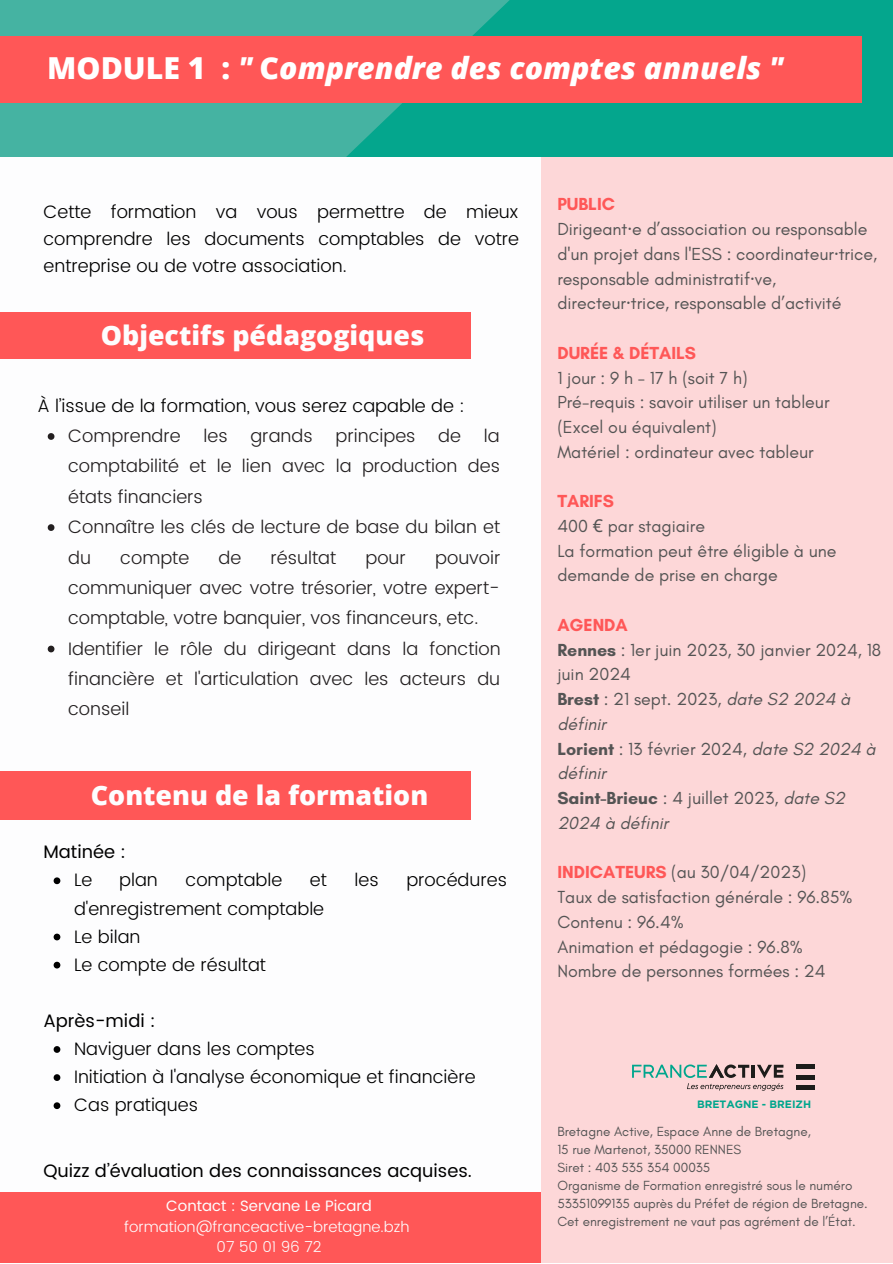
<style>
.page{position:relative;width:893px;height:1264px;background:#fff}
.page>*{position:absolute;margin:0;border:0;box-sizing:border-box;transform-origin:0 0}
.t1{font:italic 800 30.3px "Open Sans";color:#fff}
.t2{font:800 26.7px "Open Sans";color:#fdfdfe}
.t3{font:300 18px/30.3px "Poppins";color:#231f20}
.t4{font:300 18px/28px "Poppins";color:#000}
.t5{font:18px "Poppins";color:#000}
.t6{font:17.7px/24.8px "Glacial Indifference";color:#545454}
.t7{font:700 17.7px "Glacial Indifference";color:#ff5757}
.t8{font:300 15px/20.2px "Poppins";color:#fdfdfe;text-align:center}
.t9{font:15px "Poppins";color:#fdfdfe}
.t10{font:13.5px/18px "Glacial Indifference";color:#545454}
.t11{font:700 10.65px "Gotham";color:#00a68d}
.s1{font-style:normal}
.s2{font-weight:700;color:#ff5757}
.s3{font-family:"Noto Sans"}
.s4{font-weight:700}
.s5{font-style:italic}
</style>
<div class="page">
<div style="left:540px;top:136px;width:352px;height:1126px;background:#fdd7d8"></div>
<div style="left:0;top:0;width:892px;height:156px;background:#04a68d"></div>
<svg style="left:0;top:0;width:588px;height:157px;fill:#45b3a2"></svg>
<div style="left:0;top:36px;width:861px;height:66px;background:#ff5757"></div>
<div style="left:0;top:312px;width:470px;height:46px;background:#ff5757"></div>
<div style="left:0;top:771px;width:470px;height:49px;background:#ff5757"></div>
<svg style="left:48px;top:433px;width:6px;height:7px"></svg>
<svg style="left:48px;top:524px;width:6px;height:7px"></svg>
<svg style="left:48px;top:645px;width:6px;height:7px"></svg>
<svg style="left:54px;top:877px;width:6px;height:7px"></svg>
<svg style="left:54px;top:933px;width:6px;height:7px"></svg>
<svg style="left:54px;top:961px;width:6px;height:7px"></svg>
<svg style="left:54px;top:1046px;width:6px;height:6px"></svg>
<svg style="left:54px;top:1074px;width:6px;height:6px"></svg>
<svg style="left:54px;top:1102px;width:6px;height:7px"></svg>
<div style="left:0;top:1191px;width:540px;height:71px;background:#ff5757"></div>
<svg style="left:632px;top:1064px;width:151px;height:26px"></svg>
<hr style="left:796px;top:1064px;width:18px;height:4px;background:#1d1d1b">
<hr style="left:796px;top:1075px;width:18px;height:4px;background:#1d1d1b">
<hr style="left:796px;top:1085px;width:18px;height:4px;background:#1d1d1b">
<h1 class="t1" style="left:47px;top:47px;width:737px"><span class="s1">MODULE 1 :</span> " <span class="s1">C</span>omprendre des comptes annuels "</h1>
<p class="t4" style="left:43px;top:198px;width:477px;line-height:27px;text-align:justify">Cette formation va vous permettre de mieux comprendre les documents comptables de votre entreprise ou de votre association.</p>
<h2 class="t2" style="left:101px;top:316px;width:325px">Objectifs pédagogiques</h2>
<p class="t4" style="left:38px;top:391px;width:428px">À l’issue de la formation, vous serez capable de :</p>
<p class="t3" style="left:68px;top:421px;width:114px">Comprendre</p>
<p class="t3" style="left:203px;top:421px;width:26px">les</p>
<p class="t3" style="left:250px;top:421px;width:64px">grands</p>
<p class="t3" style="left:335px;top:421px;width:82px">principes</p>
<p class="t3" style="left:438px;top:421px;width:24px">de</p>
<p class="t3" style="left:68px;top:421px;width:433px;text-indent:415px">la comptabilité et le lien avec la production des états financiers<br>Connaître les clés de lecture de base du bilan et du</p>
<p class="t3" style="left:120px;top:542px;width:70px">compte</p>
<p class="t3" style="left:218px;top:542px;width:24px">de</p>
<p class="t3" style="left:270px;top:542px;width:67px">résultat</p>
<p class="t3" style="left:365px;top:542px;width:42px">pour</p>
<p class="t3" style="left:68px;top:542px;width:434px;text-indent:367px">pouvoir communiquer avec votre trésorier, votre expert&shy;comptable, votre banquier, vos financeurs, etc.<br>Identifier le rôle du dirigeant dans la fonction financière et l'articulation avec les acteurs du conseil</p>
<h2 class="t2" style="left:91px;top:776px;width:339px">Contenu de la formation</h2>
<p class="t5" style="left:43px;top:841px;width:84px">Matinée :</p>
<p class="t4" style="left:74px;top:866px;width:20px">Le</p>
<p class="t4" style="left:119px;top:866px;width:40px">plan</p>
<p class="t4" style="left:185px;top:866px;width:98px">comptable</p>
<p class="t4" style="left:310px;top:866px;width:18px">et</p>
<p class="t4" style="left:354px;top:866px;width:26px">les</p>
<p class="t4" style="left:406px;top:866px;width:102px">procédures</p>
<p class="t4" style="left:74px;top:894px;width:251px">d'enregistrement comptable<br>Le bilan<br>Le compte de résultat</p>
<p class="t5" style="left:43px;top:1010px;width:113px">Après-midi :</p>
<p class="t4" style="left:74px;top:1034px;width:403px">Naviguer dans les comptes<br>Initiation à l'analyse économique et financière<br>Cas pratiques</p>
<p class="t5" style="left:43px;top:1160px;width:430px">Quizz d’évaluation des connaissances acquises.</p>
<p class="t9" style="left:166px;top:1197px;width:207px">Contact : Servane Le Picard</p>
<p class="t8" style="left:124px;top:1216px;width:286px">formation@franceactive-bretagne.bzh<br>07 50 01 96 72</p>
<p class="t6" style="left:557px;top:192px;width:321px"><span class="s2">PUBLIC<br></span>Dirigeant<span class="s3">·</span>e d’association ou responsable d'un projet dans l'ESS : coordinateur<span class="s3">·</span>trice, responsable administratif<span class="s3">·</span>ve, directeur<span class="s3">·</span>trice, responsable d’activité</p>
<p class="t7" style="left:557px;top:342px;width:140px">DURÉE &amp; DÉTAILS</p>
<p class="t6" style="left:557px;top:365px;width:273px">1jour:9h-17h(soit7h)<br>Pré-requis : savoir utiliser un tableur (Excel ou équivalent)<br>Matériel : ordinateur avec tableur</p>
<p class="t6" style="left:557px;top:488px;width:280px"><span class="s2">TARIFS<br></span>400 <span class="s3">€</span> par stagiaire<br>La formation peut être éligible à une demande de prise en charge</p>
<p class="t6" style="left:557px;top:612px;width:325px"><span class="s2">AGENDA<br></span><span class="s4">Rennes</span> : 1er juin 2023, 30 janvier 2024, 18 juin 2024<br><span class="s4">Brest</span> : 21 sept. 2023, <span class="s5">date S2 2024 à définir<br></span><span class="s4">Lorient</span> : 13 février 2024, <span class="s5">date S2 2024 à définir<br></span><span class="s4">Saint-Brieuc</span> : 4 juillet 2023, <span class="s5">date S2<br>2024 à définir</span></p>
<p class="t6" style="left:557px;top:859px;width:296px"><span class="s2">INDICATEURS</span> (au 30/04/2023)<br>Taux de satisfaction générale : 96.85%<br>Contenu : 96.4%<br>Animation et pédagogie : 96.8%<br>Nombre de personnes formées : 24</p>
<p class="t11" style="left:697px;top:1097px;width:116px">BRETAGNE - BREIZH</p>
<p class="t10" style="left:557px;top:1122px;width:312px">Bretagne Active, Espace Anne de Bretagne,<br>15 rue Martenot, 35000 RENNES<br>Siret : 403 535 354 00035<br>Organisme de Formation enregistré sous le numéro 53351099135 auprès du Préfet de région de Bretagne.<br>Cet enregistrement ne vaut pas agrément de l’État.</p>
</div>
